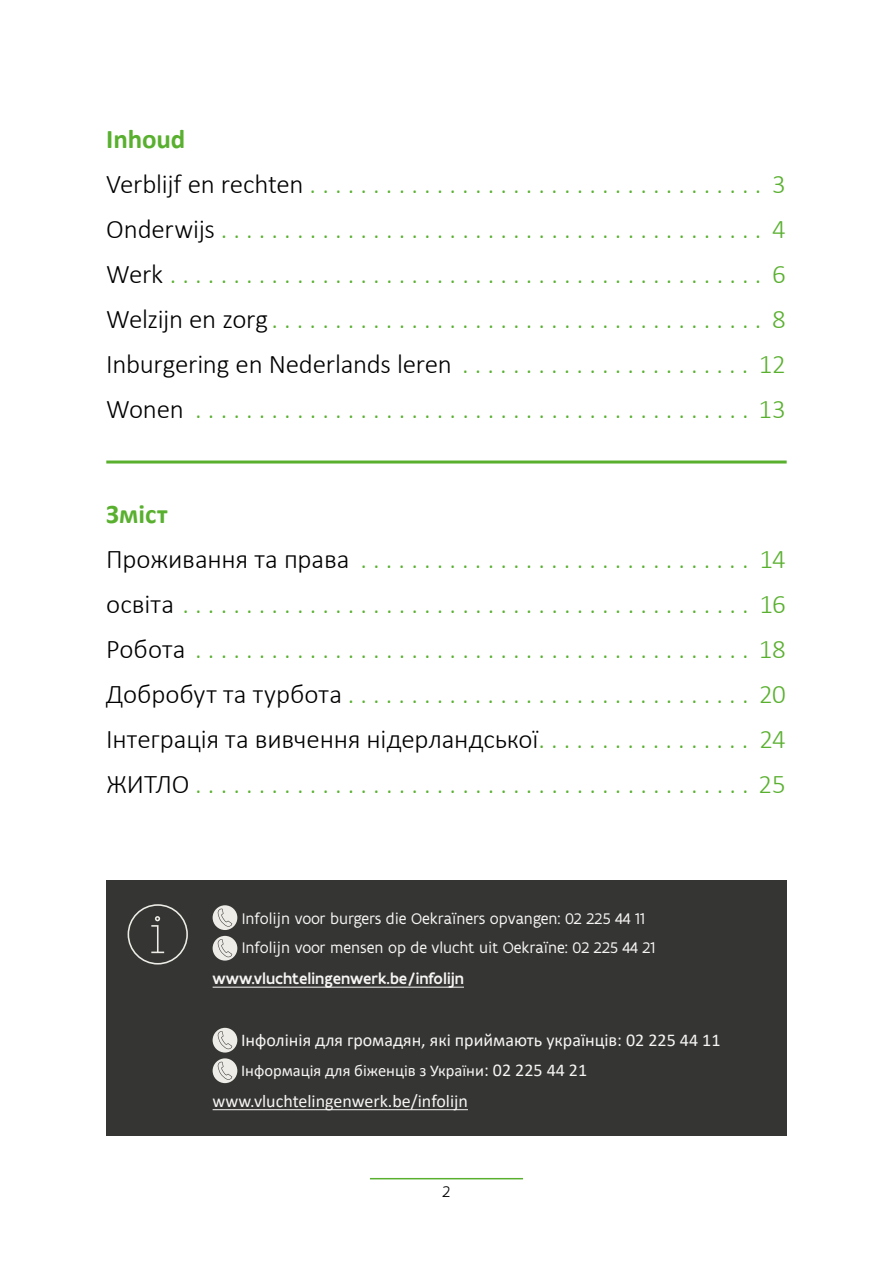
<style>
.page{position:relative;width:893px;height:1263px;background:#fff}
.page>*{position:absolute;margin:0;border:0;box-sizing:border-box;transform-origin:0 0}
.t1{font:300 27px/45px "Calibri";letter-spacing:-.01em;color:#59b02f}
.t2{font:18px "Calibri";color:#f6f5f3}
.t3{font:16.5px/29.5px "Flanders Art Sans";color:#f6f5f3}
.t4{font:16.5px "Calibri";color:#f6f5f3}
.t5{font:500 16.5px "Flanders Art Sans";color:#f6f5f3}
.t6{font:300 16.5px "Flanders Art Sans";color:#000}
.s1{font-weight:700}
.s2{color:#000}
.s3{font-size:18px}
</style>
<div class="page">
<hr style="left:370px;top:1178px;width:153px;height:1px;background:#59b02f">
<hr style="left:106px;top:460px;width:681px;height:3px;background:#59b02f">
<div style="left:106px;top:880px;width:681px;height:255px;background:#353534"></div>
<hr style="left:213px;top:987px;width:251px;height:1px;background:#f6f5f3">
<hr style="left:213px;top:1109px;width:255px;height:1px;background:#f6f5f3">
<div style="left:213px;top:905px;width:24px;height:25px;background:#edece6;border-radius:50%"></div>
<svg style="left:218px;top:909px;width:14px;height:18px"></svg>
<div style="left:213px;top:936px;width:24px;height:24px;background:#edece6;border-radius:50%"></div>
<svg style="left:218px;top:939px;width:14px;height:18px"></svg>
<div style="left:213px;top:1028px;width:24px;height:24px;background:#edece6;border-radius:50%"></div>
<svg style="left:218px;top:1031px;width:14px;height:18px"></svg>
<div style="left:213px;top:1058px;width:24px;height:25px;background:#edece6;border-radius:50%"></div>
<svg style="left:218px;top:1062px;width:14px;height:18px"></svg>
<svg style="left:128px;top:904px;width:60px;height:60px"></svg>
<p class="t1" style="left:106px;top:116px;width:681px"><span class="s1">Inhoud<br></span><span class="s2">Verblijf en rechten</span> . . . . . . . . . . . . . . . . . . . . . . . . . . . . . . . . . . . . 3<br><span class="s2">Onderwijs</span> . . . . . . . . . . . . . . . . . . . . . . . . . . . . . . . . . . . . . . . . . . . 4<br><span class="s2">Werk</span> . . . . . . . . . . . . . . . . . . . . . . . . . . . . . . . . . . . . . . . . . . . . . . . 6<br><span class="s2">Welzijn en zorg</span> . . . . . . . . . . . . . . . . . . . . . . . . . . . . . . . . . . . . . . . 8<br><span class="s2">Inburgering en Nederlands leren</span> . . . . . . . . . . . . . . . . . . . . . . . 12<br><span class="s2">Wonen</span> . . . . . . . . . . . . . . . . . . . . . . . . . . . . . . . . . . . . . . . . . . . . 13</p>
<p class="t1" style="left:106px;top:491px;width:681px"><span class="s1">Зміст<br></span><span class="s2">Проживання та права</span> . . . . . . . . . . . . . . . . . . . . . . . . . . . . . . . 14 <span class="s2">освіта</span> . . . . . . . . . . . . . . . . . . . . . . . . . . . . . . . . . . . . . . . . . . . . . 16<br><span class="s2">Робота</span> . . . . . . . . . . . . . . . . . . . . . . . . . . . . . . . . . . . . . . . . . . . . 18<br><span class="s2">Добробут та турбота</span> . . . . . . . . . . . . . . . . . . . . . . . . . . . . . . . . 20<br><span class="s2">Інтеграція та вивчення нідерландської</span>. . . . . . . . . . . . . . . . . 24<br><span class="s2">ЖИТЛО</span> . . . . . . . . . . . . . . . . . . . . . . . . . . . . . . . . . . . . . . . . . . . . 25</p>
<p class="t3" style="left:242px;top:903px;width:415px">Infolijn voor burgers die Oekraïners opvangen: 02 225 44 11<br>Infolijn voor mensen op de vlucht uit Oekraïne: 02 225 44 21</p>
<p class="t5" style="left:213px;top:968px;width:253px">www.vluchtelingenwerk.be/infolijn</p>
<p class="t2" style="left:241px;top:1028px;width:481px">Інфолінія для громадян, які приймають українців: 02 225 44 11</p>
<p class="t4" style="left:241px;top:1059px;width:348px">Інформація для біженців з України<span class="s3">: 02 225 44 21</span></p>
<p class="t2" style="left:213px;top:1088px;width:257px">www.vluchtelingenwerk.be/infolijn</p>
<p class="t6" style="left:443px;top:1182px;width:9px">2</p>
</div>
